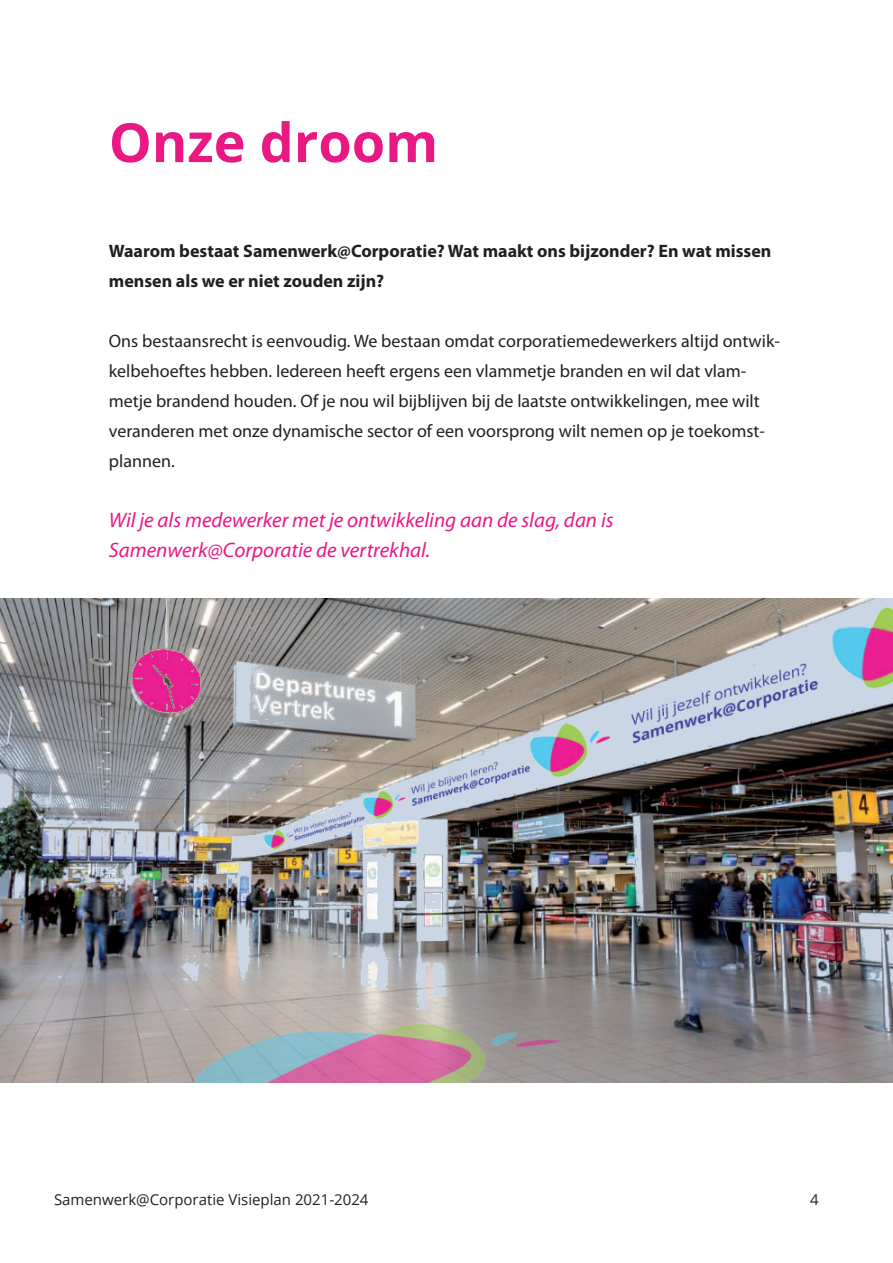
<style>
.page{position:relative;width:893px;height:1263px;background:#fff}
.page>*{position:absolute;margin:0;border:0;box-sizing:border-box;transform-origin:0 0}
.t1{font:700 54px "Open Sans";color:#e91983}
.t2{font:italic 21px/30px "Myriad Pro";color:#e91983}
.t3{font:18px/30px "Myriad Pro";color:#231f20}
.t4{font:700 18px/30px "Myriad Pro";color:#231f20}
.t5{font:15px "Open Sans";color:#231f20}
</style>
<div class="page">
<img style="left:0;top:598px;width:893px;height:484px">
<h1 class="t1" style="left:109px;top:104px;width:331px">Onze droom</h1>
<p class="t4" style="left:109px;top:235px;width:664px">Waarom bestaat Samenwerk@Corporatie? Wat maakt ons bijzonder? En wat missen mensen als we er niet zouden zijn?</p>
<p class="t3" style="left:109px;top:326px;width:672px">Ons bestaansrecht is eenvoudig. We bestaan omdat corporatiemedewerkers altijd ontwik&shy;kelbehoeftes hebben. Iedereen heeft ergens een vlammetje branden en wil dat vlam&shy;metje brandend houden. Of je nou wil bijblijven bij de laatste ontwikkelingen, mee wilt veranderen met onze dynamische sector of een voorsprong wilt nemen op je toekomst&shy;plannen.</p>
<p class="t2" style="left:109px;top:504px;width:506px">Wil je als medewerker met je ontwikkeling aan de slag, dan is<br>Samenwerk@Corporatie de vertrekhal.</p>
<p class="t5" style="left:54px;top:1189px;width:316px">Samenwerk@Corporatie Visieplan 2021-2024</p>
<p class="t5" style="left:810px;top:1189px;width:10px">4</p>
</div>
